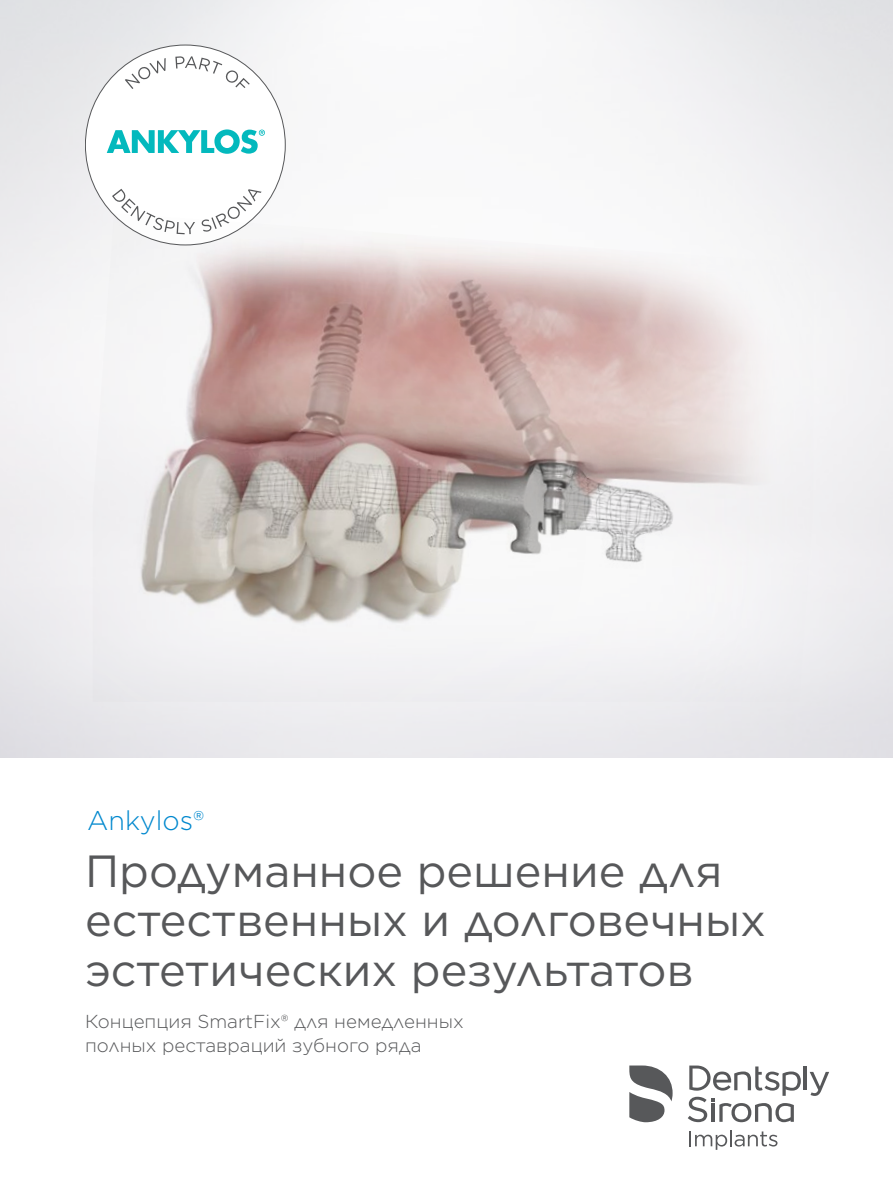
<style>
.page{position:relative;width:893px;height:1191px;background:#fff}
.page>*{position:absolute;margin:0;border:0;box-sizing:border-box;transform-origin:0 0}
.t1{font:45px/49.5px "Gotham";color:#57585a}
.t2{font:300 27px "Gotham";color:#0088ce}
.t3{font:300 18.75px/24.8px "Gotham";color:#57585a}
</style>
<div class="page">
<img style="left:0;top:0;width:893px;height:757px">
<hr style="left:804px;top:1066px;width:3px;height:24px;background:#57585a">
<svg style="left:810px;top:1071px;width:19px;height:25px"></svg>
<svg style="left:688px;top:1065px;width:113px;height:57px"></svg>
<svg style="left:629px;top:1065px;width:44px;height:57px"></svg>
<svg style="left:689px;top:1130px;width:88px;height:19px"></svg>
<div style="left:85px;top:45px;width:200px;height:200px;background:#fff;border-radius:50%"></div>
<svg style="left:112px;top:189px;width:36px;height:24px"></svg>
<svg style="left:227px;top:189px;width:35px;height:24px"></svg>
<svg style="left:125px;top:58px;width:41px;height:31px"></svg>
<svg style="left:175px;top:56px;width:75px;height:32px"></svg>
<svg style="left:107px;top:129px;width:158px;height:25px"></svg>
<img style="left:93px;top:213px;width:720px;height:489px">
<p class="t2" style="left:87px;top:803px;width:119px">Ankylos®</p>
<p class="t1" style="left:85px;top:845px;width:682px">Продуманное решение для естественных и долговечных эстетических результатов</p>
<p class="t3" style="left:85px;top:1008px;width:380px">Концепция SmartFix® для немедленных полных реставраций зубного ряда</p>
</div>
